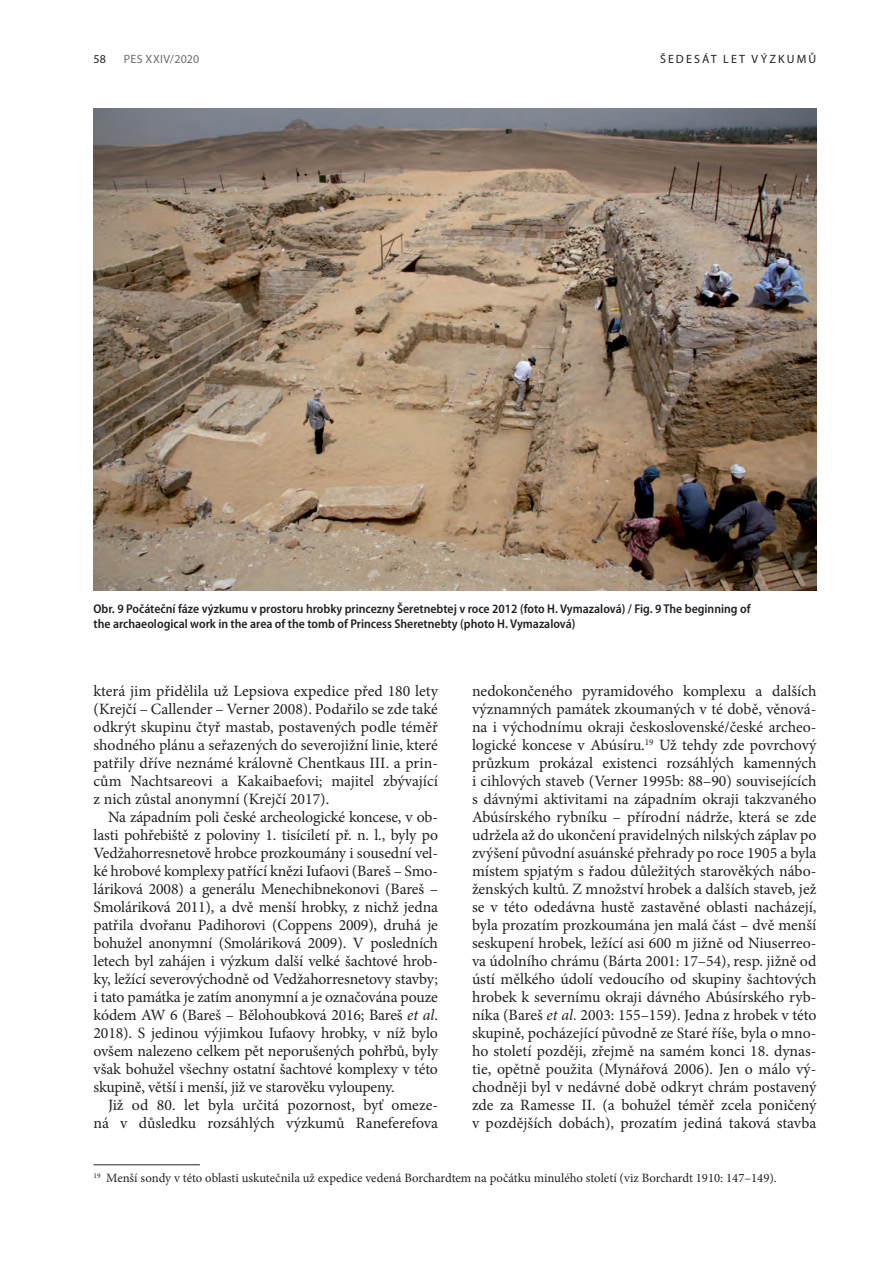
<style>
.page{position:relative;width:893px;height:1263px;background:#fff}
.page>*{position:absolute;margin:0;border:0;box-sizing:border-box;transform-origin:0 0}
.t1{font:15.75px/18px "Minion Pro";letter-spacing:-.005em;color:#231f20;text-align:justify}
.t2{font:600 semi-condensed 12.75px/15px "Myriad Pro";color:#231f20}
.t3{font:12.75px "Minion Pro";color:#231f20}
.t4{font:12px "Myriad Pro";letter-spacing:.18em;color:#231f20}
.t5{font:12px "Myriad Pro";letter-spacing:.02em;color:#6c6d70}
.s1{font-style:italic}
</style>
<div class="page">
<hr style="left:94px;top:1164px;width:106px;height:1px;background:#231f20">
<img style="left:94px;top:108px;width:722px;height:482px">
<p class="t4" style="left:94px;top:52px;width:14px">58</p>
<p class="t5" style="left:124px;top:52px;width:77px">PES XXIV/2020</p>
<p class="t4" style="left:660px;top:52px;width:18px">ŠEDESÁT</p>
<p class="t4" style="left:723px;top:52px;width:9px">LET</p>
<p class="t4" style="left:752px;top:52px;width:21px">VÝZKUM</p>
<p class="t4" style="left:809px;top:52px;width:9px">Ů</p>
<p class="t2" style="left:94px;top:601px;width:658px">Obr. 9 Počáteční fáze výzkumu v prostoru hrobky princezny Šeretnebtej v roce 2012 (foto H. Vymazalová) / Fig. 9 The beginning of the archaeological work in the area of the tomb of Princess Sheretnebty (photo H. Vymazalová)</p>
<p class="t1" style="left:94px;top:682px;width:346px">která jim přidělila už Lepsiova expedice před 180 lety (Krejčí – Callender – Verner 2008). Podařilo se zde také odkrýt skupinu čtyř mastab, postavených podle téměř shodného plánu a seřazených do severojižní linie, které patřily dříve neznámé královně Chentkaus III. a prin&shy;cům Nachtsareovi a Kakaibaefovi; majitel zbývající z nich zůstal anonymní (Krejčí 2017).</p>
<p class="t1" style="left:94px;top:808px;width:346px;text-indent:14px">Na západním poli české archeologické koncese, v ob&shy;lasti pohřebiště z poloviny 1. tisíciletí př. n. l., byly po Vedžahorresnetově hrobce prozkoumány i sousední vel&shy;ké hrobové komplexy patřící knězi Iufaovi (Bareš – Smo&shy;láriková 2008) a generálu Menechibnekonovi (Bareš – Smoláriková 2011), a dvě menší hrobky, z nichž jedna patřila dvořanu Padihorovi (Coppens 2009), druhá je bohužel anonymní (Smoláriková 2009). V posledních letech byl zahájen i výzkum další velké šachtové hrob&shy;ky, ležící severovýchodně od Vedžahorresnetovy stavby; i tato památka je zatím anonymní a je označována pouze kódem AW 6 (Bareš – Bělohoubková 2016; Bareš <span class="s1">et al</span>.<br>2018). S jedinou výjimkou Iufaovy hrobky, v níž bylo ovšem nalezeno celkem pět neporušených pohřbů, byly však bohužel všechny ostatní šachtové komplexy v této skupině, větší i menší, již ve starověku vyloupeny.</p>
<p class="t1" style="left:94px;top:1096px;width:346px;text-align:right">Již od 80. let byla určitá pozornost, byť omeze&shy;ná v důsledku rozsáhlých výzkumů Raneferefova</p>
<p class="t1" style="left:472px;top:682px;width:346px">nedokončeného pyramidového komplexu a dalších významných památek zkoumaných v té době, věnová&shy;na i východnímu okraji československé/české archeo&shy;logické koncese v Abúsíru.<sup>19</sup> Už tehdy zde povrchový průzkum prokázal existenci rozsáhlých kamenných i cihlových staveb (Verner 1995b: 88–90) souvisejících s dávnými aktivitami na západním okraji takzvaného Abúsírského rybníku – přírodní nádrže, která se zde udržela až do ukončení pravidelných nilských záplav po zvýšení původní asuánské přehrady po roce 1905 a byla místem spjatým s řadou důležitých starověkých nábo&shy;ženských kultů. Z množství hrobek a dalších staveb, jež se v této odedávna hustě zastavěné oblasti nacházejí, byla prozatím prozkoumána jen malá část – dvě menší seskupení hrobek, ležící asi 600 m jižně od Niuserreo&shy;va údolního chrámu (Bárta 2001: 17–54), resp. jižně od ústí mělkého údolí vedoucího od skupiny šachtových hrobek k severnímu okraji dávného Abúsírského ryb&shy;níka (Bareš <span class="s1">et al.</span> 2003: 155–159). Jedna z hrobek v této skupině, pocházející původně ze Staré říše, byla o mno&shy;ho století později, zřejmě na samém konci 18. dynas&shy;tie, opětně použita (Mynářová 2006). Jen o málo vý&shy;chodněji byl v nedávné době odkryt chrám postavený zde za Ramesse II. (a bohužel téměř zcela poničený v pozdějších dobách), prozatím jediná taková stavba</p>
<p class="t3" style="left:94px;top:1169px;width:685px"><sup>19</sup> Menší sondy v této oblasti uskutečnila už expedice vedená Borchardtem na počátku minulého století (viz Borchardt 1910: 147–149).</p>
</div>
